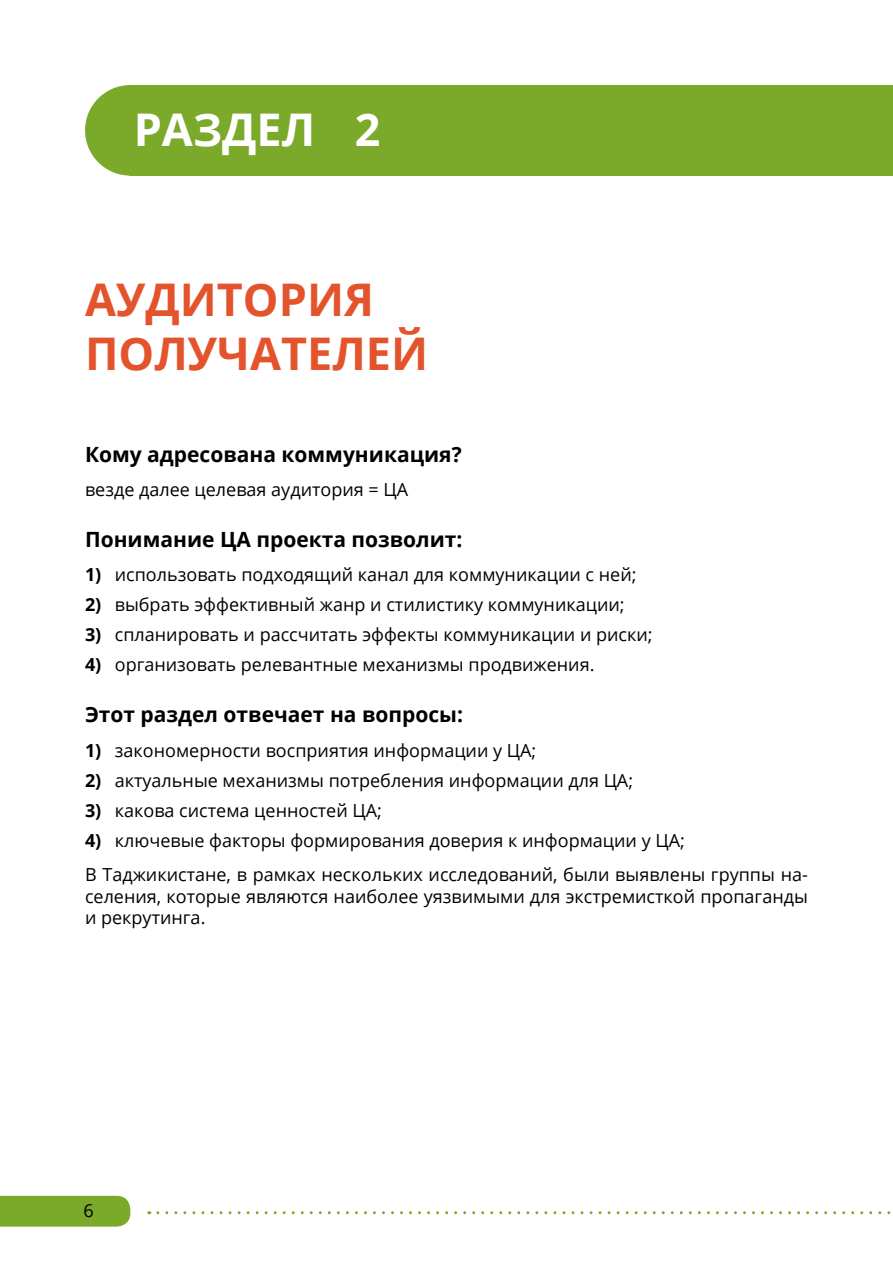
<style>
.page{position:relative;width:893px;height:1263px;background:#fff}
.page>*{position:absolute;margin:0;border:0;box-sizing:border-box;transform-origin:0 0}
.t1{font:700 45px/54px "Open Sans";color:#e3532c}
.t2{font:700 45px "Open Sans";color:#fff}
.t3{font:700 21px "Open Sans";color:#000}
.t4{font:18px/34.3px "Open Sans";color:#000}
.s1{font-weight:700}
</style>
<div class="page">
<div style="left:0;top:1196px;width:130px;height:30px;background:#7baa2a"></div>
<svg style="left:158px;top:1211px;width:733px;height:3px"></svg>
<div style="left:130px;top:85px;width:763px;height:91px;background:#7baa2a"></div>
<svg style="left:85px;top:85px;width:45px;height:91px"></svg>
<h1 class="t2" style="left:134px;top:98px;width:248px">РАЗДЕЛ 2</h1>
<h1 class="t1" style="left:85px;top:272px;width:345px">АУДИТОРИЯ<br>ПОЛУЧАТЕЛЕЙ</h1>
<p class="t3" style="left:85px;top:439px;width:378px">Кому адресована коммуникация?</p>
<p class="t4" style="left:85px;top:472px;width:325px">везде далее целевая аудитория = ЦА</p>
<p class="t3" style="left:85px;top:524px;width:379px">Понимание ЦА проекта позволит:</p>
<p class="t4" style="left:85px;top:557px;width:553px"><span class="s1">1)</span> использовать подходящий канал для коммуникации с ней;</p>
<p class="t4" style="left:85px;top:587px;width:541px"><span class="s1">2)</span> выбрать эффективный жанр и стилистику коммуникации;</p>
<p class="t4" style="left:85px;top:617px;width:569px"><span class="s1">3)</span> спланировать и рассчитать эффекты коммуникации и риски;</p>
<p class="t4" style="left:85px;top:647px;width:511px"><span class="s1">4)</span> организовать релевантные механизмы продвижения.</p>
<p class="t3" style="left:85px;top:700px;width:380px">Этот раздел отвечает на вопросы:</p>
<p class="t4" style="left:85px;top:732px;width:453px"><span class="s1">1)</span> закономерности восприятия информации у ЦА;</p>
<p class="t4" style="left:85px;top:762px;width:550px"><span class="s1">2)</span> актуальные механизмы потребления информации для ЦА;</p>
<p class="t4" style="left:85px;top:793px;width:298px"><span class="s1">3)</span> какова система ценностей ЦА;</p>
<p class="t4" style="left:85px;top:823px;width:724px"><span class="s1">4)</span> ключевые факторы формирования доверия к информации у ЦА;<br>В Таджикистане, в рамках нескольких исследований, были выявлены группы на-</p>
<p class="t4" style="left:85px;top:885px;width:724px;line-height:21.6px">селения, которые являются наиболее уязвимыми для экстремисткой пропаганды и рекрутинга.</p>
<p class="t4" style="left:83px;top:1192px;width:12px">6</p>
</div>
